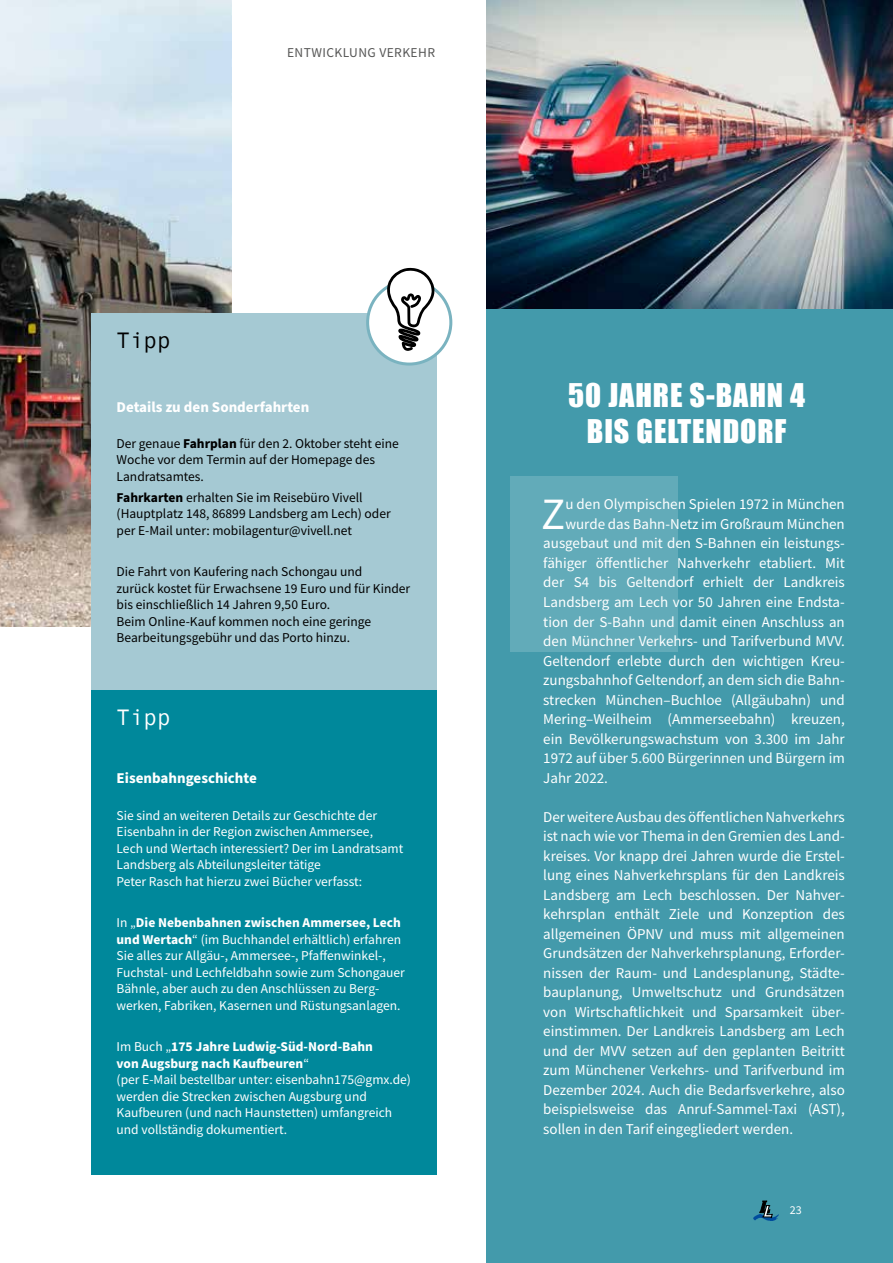
<style>
.page{position:relative;width:893px;height:1263px;background:#fff}
.page>*{position:absolute;margin:0;border:0;box-sizing:border-box;transform-origin:0 0}
.t1{font:44.7px "Source Sans Pro";color:#fff}
.t2{font:30px/36px "Impact";letter-spacing:.03em;color:#fff;text-align:center}
.t3{font:22.5px "Andale Mono";color:#000}
.t4{font:22.5px "Andale Mono";color:#fff}
.t5{font:15px/19.5px "Source Sans Pro";color:#fff;text-align:justify}
.t6{font:700 15px "Source Sans Pro";color:#fff}
.t7{font:13.5px/16.5px "Source Sans Pro";color:#fff}
.t8{font:13.5px/16.5px "Source Sans Pro";color:#000}
.t9{font:13.5px "Source Sans Pro";letter-spacing:.03em;color:#565655}
.t10{font:12px "Source Sans Pro";color:#fff}
.s1{font-weight:700}
</style>
<div class="page">
<img style="left:0;top:0;width:231px;height:626px">
<div style="left:486px;top:191px;width:407px;height:1072px;background:#439aab"></div>
<div style="left:91px;top:313px;width:346px;height:391px;background:#a5c9d3"></div>
<div style="left:91px;top:690px;width:346px;height:485px;background:#00889b"></div>
<img style="left:486px;top:0;width:407px;height:308px">
<div style="left:368px;top:281px;width:83px;height:83px;background:#fff;border-radius:50%"></div>
<div style="left:366px;top:279px;width:86px;height:87px;border:3px solid #7ab3c0;border-radius:50%"></div>
<svg style="left:387px;top:268px;width:48px;height:83px"></svg>
<svg style="left:760px;top:1201px;width:12px;height:17px"></svg>
<div style="left:510px;top:476px;width:167px;height:176px;background:#62abb9"></div>
<p class="t9" style="left:287px;top:44px;width:149px">ENTWICKLUNG VERKEHR</p>
<h3 class="t3" style="left:117px;top:326px;width:55px">Tipp</h3>
<p class="t6" style="left:117px;top:397px;width:194px">Details zu den Sonderfahrten</p>
<p class="t8" style="left:117px;top:435px;width:284px">Der genaue <span class="s1">Fahrplan</span> für den 2. Oktober steht eine<br>Woche vor dem Termin auf der Homepage des<br>Landratsamtes.</p>
<p class="t8" style="left:117px;top:489px;width:276px"><span class="s1">Fahrkarten</span> erhalten Sie im Reisebüro Vivell (Hauptplatz 148, 86899 Landsberg am Lech) oder per E-Mail unter: mobilagentur@vivell.net</p>
<p class="t8" style="left:117px;top:563px;width:295px">Die Fahrt von Kaufering nach Schongau und<br>zurück kostet für Erwachsene 19 Euro und für Kinder bis einschließlich 14 Jahren 9,50 Euro.<br>Beim Online-Kauf kommen noch eine geringe Bearbeitungsgebühr und das Porto hinzu.</p>
<h3 class="t4" style="left:117px;top:703px;width:55px">Tipp</h3>
<p class="t6" style="left:117px;top:767px;width:142px">Eisenbahngeschichte</p>
<p class="t7" style="left:117px;top:807px;width:288px">Sie sind an weiteren Details zur Geschichte der Eisenbahn in der Region zwischen Ammersee,<br>Lech und Wertach interessiert? Der im Landratsamt Landsberg als Abteilungsleiter tätige<br>Peter Rasch hat hierzu zwei Bücher verfasst:</p>
<p class="t7" style="left:117px;top:914px;width:290px">In „<span class="s1">Die Nebenbahnen zwischen Ammersee, Lech und Wertach</span>“ (im Buchhandel erhältlich) erfahren Sie alles zur Allgäu-, Ammersee-, Pfaffenwinkel-, Fuchstal- und Lechfeldbahn sowie zum Schongauer Bähnle, aber auch zu den Anschlüssen zu Berg&shy;werken, Fabriken, Kasernen und Rüstungsanlagen.</p>
<p class="t7" style="left:117px;top:1038px;width:296px">Im Buch „<span class="s1">175 Jahre Ludwig-Süd-Nord-Bahn<br>von Augsburg nach Kaufbeuren</span>“<br>(per E-Mail bestellbar unter: eisenbahn175@gmx.de) werden die Strecken zwischen Augsburg und Kaufbeuren (und nach Haunstetten) umfangreich und vollständig dokumentiert.</p>
<h2 class="t2" style="left:568px;top:377px;width:238px">50 JAHRE S-BAHN 4<br>BIS GELTENDORF</h2>
<h1 class="t1" style="left:541px;top:486px;width:26px">Z</h1>
<p class="t5" style="left:565px;top:495px;width:281px">u den Olympischen Spielen 1972 in München</p>
<p class="t5" style="left:565px;top:514px;width:281px">wurde das Bahn-Netz im Großraum München</p>
<p class="t5" style="left:543px;top:534px;width:303px">ausgebaut und mit den S-Bahnen ein leistungs-</p>
<p class="t5" style="left:543px;top:553px;width:303px">fähiger öffentlicher Nahverkehr etabliert. Mit</p>
<p class="t5" style="left:543px;top:573px;width:303px">der S4 bis Geltendorf erhielt der Landkreis</p>
<p class="t5" style="left:543px;top:592px;width:303px">Landsberg am Lech vor 50 Jahren eine Endsta-</p>
<p class="t5" style="left:543px;top:612px;width:303px">tion der S-Bahn und damit einen Anschluss an</p>
<p class="t5" style="left:543px;top:631px;width:303px">den Münchner Verkehrs- und Tarifverbund MVV.</p>
<p class="t5" style="left:543px;top:651px;width:303px">Geltendorf erlebte durch den wichtigen Kreu-</p>
<p class="t5" style="left:543px;top:670px;width:303px">zungsbahnhof Geltendorf, an dem sich die Bahn-</p>
<p class="t5" style="left:543px;top:690px;width:303px">strecken München–Buchloe (Allgäubahn) und</p>
<p class="t5" style="left:543px;top:709px;width:303px">Mering–Weilheim (Ammerseebahn) kreuzen,</p>
<p class="t5" style="left:543px;top:729px;width:303px">ein Bevölkerungswachstum von 3.300 im Jahr</p>
<p class="t5" style="left:543px;top:748px;width:303px">1972 auf über 5.600 Bürgerinnen und Bürgern im</p>
<p class="t5" style="left:543px;top:768px;width:66px">Jahr 2022.</p>
<p class="t5" style="left:543px;top:807px;width:303px">Der weitere Ausbau des öffentlichen Nahverkehrs ist nach wie vor Thema in den Gremien des Land&shy;kreises. Vor knapp drei Jahren wurde die Erstel&shy;lung eines Nahverkehrsplans für den Landkreis Landsberg am Lech beschlossen. Der Nahver&shy;kehrsplan enthält Ziele und Konzeption des allgemeinen ÖPNV und muss mit allgemeinen Grundsätzen der Nahverkehrsplanung, Erforder&shy;nissen der Raum- und Landesplanung, Städte&shy;bauplanung, Umweltschutz und Grundsätzen von Wirtschaftlichkeit und Sparsamkeit über&shy;einstimmen. Der Landkreis Landsberg am Lech und der MVV setzen auf den geplanten Beitritt zum Münchener Verkehrs- und Tarifverbund im Dezember 2024. Auch die Bedarfsverkehre, also beispielsweise das Anruf-Sammel-Taxi (AST), sollen in den Tarif eingegliedert werden.</p>
<p class="t10" style="left:790px;top:1202px;width:13px">23</p>
</div>
